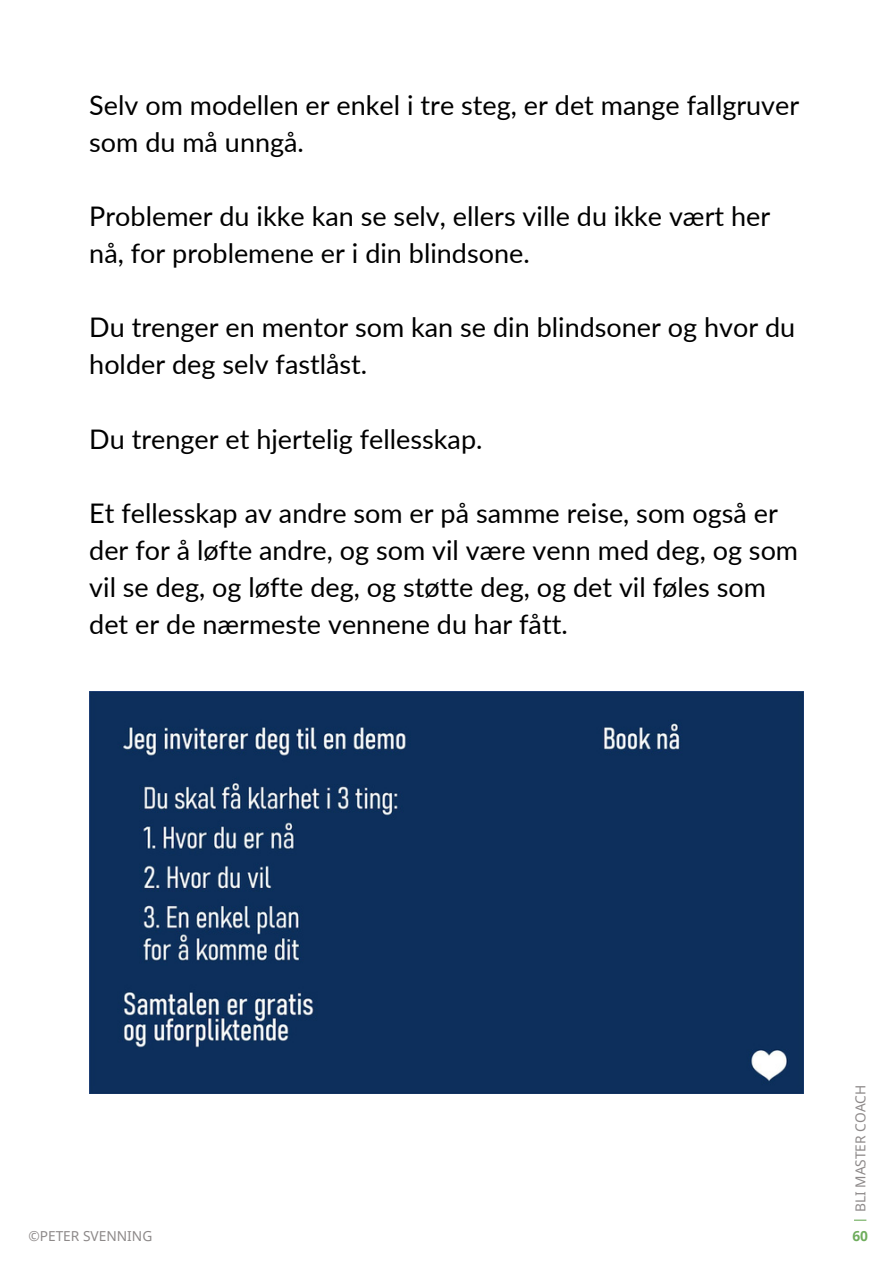
<style>
.page{position:relative;width:893px;height:1264px;background:#fff}
.page>*{position:absolute;margin:0;border:0;box-sizing:border-box;transform-origin:0 0}
.t1{font:27px/37px "Lato";color:#000}
.t2{font:13.65px "Noto Sans";color:#8d8989}
.t3{font:700 13.65px "Noto Sans";color:#6ead5c}
</style>
<div class="page">
<img style="left:89px;top:692px;width:714px;height:401px">
<svg style="left:854px;top:1219px;width:12px;height:1px"></svg>
<p class="t1" style="left:89px;top:86px;width:711px">Selv om modellen er enkel i tre steg, er det mange fallgruver som du må unngå.</p>
<p class="t1" style="left:89px;top:197px;width:682px">Problemer du ikke kan se selv, ellers ville du ikke vært her nå, for problemene er i din blindsone.</p>
<p class="t1" style="left:89px;top:308px;width:707px">Du trenger en mentor som kan se din blindsoner og hvor du holder deg selv fastlåst.</p>
<p class="t1" style="left:89px;top:419px;width:394px">Du trenger et hjertelig fellesskap.</p>
<p class="t1" style="left:89px;top:494px;width:710px">Et fellesskap av andre som er på samme reise, som også er der for å løfte andre, og som vil være venn med deg, og som vil se deg, og løfte deg, og støtte deg, og det vil føles som det er de nærmeste vennene du har fått.</p>
<p class="t2" style="left:850px;top:1212px;width:129px;rotate:-90deg">BLI MASTER COACH</p>
<p class="t2" style="left:28px;top:1226px;width:125px">©PETER SVENNING</p>
<p class="t3" style="left:852px;top:1226px;width:17px">60</p>
</div>
